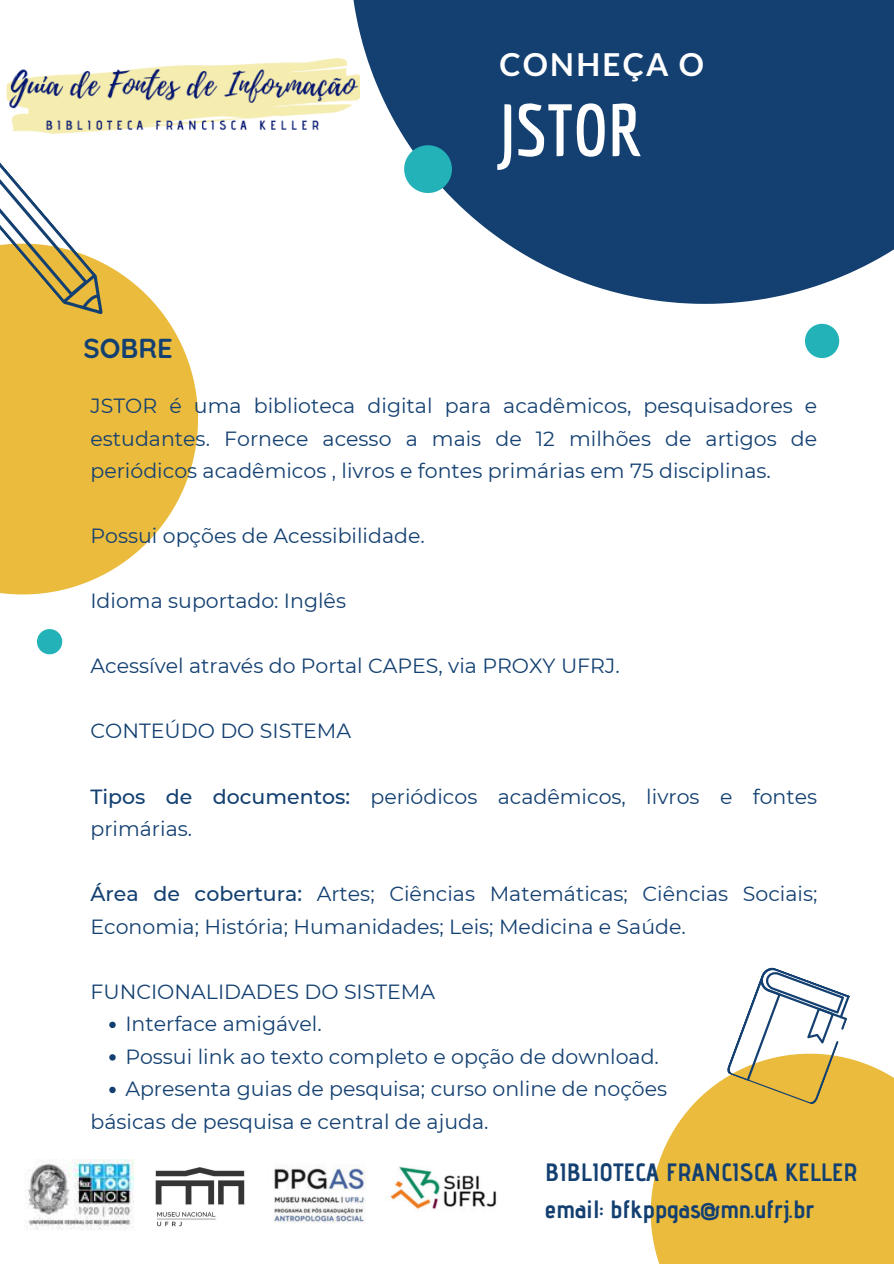
<style>
.page{position:relative;width:894px;height:1264px;background:#fff}
.page>*{position:absolute;margin:0;border:0;box-sizing:border-box;transform-origin:0 0}
.t1{font:700 72px "Economica";color:#fff}
.t2{font:700 31.5px "Lato";letter-spacing:.07em;color:#fff}
.t3{font:700 27.3px "Quicksand";color:#134071}
.t4{font:700 25.05px/37.5px "Advent Pro";color:#134071}
.t5{font:20.55px/32.5px "Montserrat";color:#134071}
.s1{font-weight:500}
</style>
<div class="page">
<svg style="left:0;top:272px;width:198px;height:322px;fill:#eabb3d"></svg>
<svg style="left:353px;top:0;width:540px;height:304px;fill:#134071"></svg>
<svg style="left:650px;top:1060px;width:243px;height:203px;background:#ecc252"></svg>
<svg style="left:109px;top:1021px;width:7px;height:7px"></svg>
<svg style="left:109px;top:1054px;width:7px;height:6px"></svg>
<svg style="left:109px;top:1086px;width:7px;height:7px"></svg>
<svg style="left:0;top:163px;width:118px;height:166px"></svg>
<svg style="left:404px;top:145px;width:48px;height:48px;background:#38adb7"></svg>
<svg style="left:805px;top:324px;width:34px;height:34px"></svg>
<svg style="left:37px;top:629px;width:25px;height:25px"></svg>
<img style="left:25px;top:1159px;width:108px;height:71px">
<img style="left:155px;top:1167px;width:90px;height:60px">
<img style="left:274px;top:1164px;width:92px;height:60px">
<img style="left:387px;top:1166px;width:110px;height:43px">
<img style="left:6px;top:45px;width:354px;height:113px">
<svg style="left:725px;top:967px;width:129px;height:138px"></svg>
<h3 class="t3" style="left:83px;top:330px;width:91px">SOBRE</h3>
<h2 class="t2" style="left:499px;top:45px;width:206px">CONHEÇA O</h2>
<h1 class="t1" style="left:500px;top:88px;width:143px">JSTOR</h1>
<p class="t5" style="left:90px;top:389px;width:728px;text-align:justify">JSTOR é uma biblioteca digital para acadêmicos, pesquisadores e estudantes. Fornece acesso a mais de 12 milhões de artigos de periódicos acadêmicos , livros e fontes primárias em 75 disciplinas.</p>
<p class="t5" style="left:90px;top:519px;width:336px">Possui opções de Acessibilidade.</p>
<p class="t5" style="left:90px;top:584px;width:257px">Idioma suportado: Inglês</p>
<p class="t5" style="left:90px;top:649px;width:530px">Acessível através do Portal CAPES, via PROXY UFRJ.</p>
<p class="t5" style="left:90px;top:714px;width:262px">CONTEÚDO DO SISTEMA</p>
<p class="t5" style="left:90px;top:779px;width:728px"><span class="s1">Tipos de documentos:</span> periódicos acadêmicos, livros e fontes primárias.</p>
<p class="t5" style="left:90px;top:877px;width:728px"><span class="s1">Área de cobertura:</span> Artes; Ciências Matemáticas; Ciências Sociais;<br>Economia; História; Humanidades; Leis; Medicina e Saúde.</p>
<p class="t5" style="left:90px;top:975px;width:346px">FUNCIONALIDADES DO SISTEMA</p>
<p class="t5" style="left:125px;top:1007px;width:543px">Interface amigável.<br>Possui link ao texto completo e opção de download.<br>Apresenta guias de pesquisa; curso online de noções</p>
<p class="t5" style="left:90px;top:1105px;width:399px">básicas de pesquisa e central de ajuda.</p>
<p class="t4" style="left:545px;top:1152px;width:314px">BIBLIOTECA FRANCISCA KELLER email: bfkppgas@mn.ufrj.br</p>
</div>
